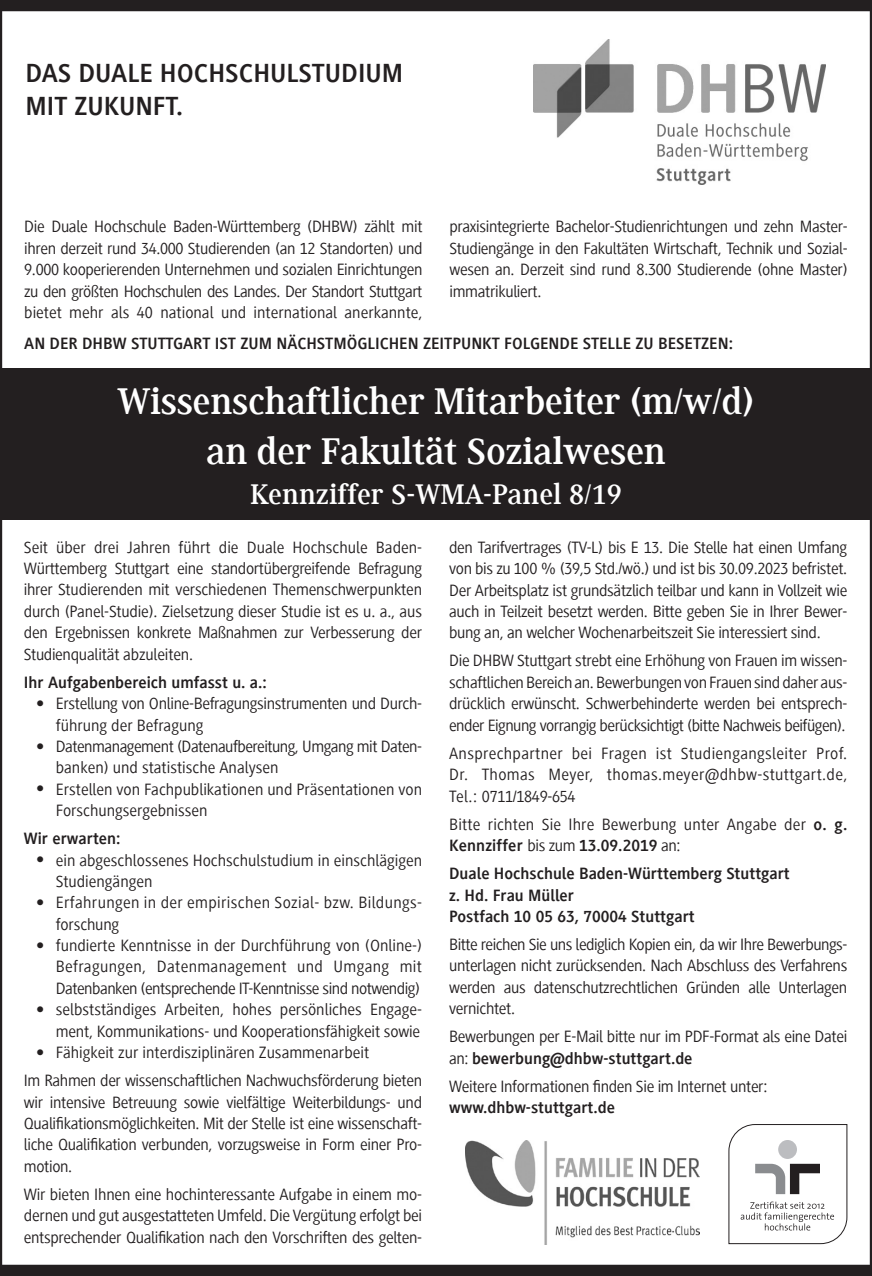
<style>
.page{position:relative;width:872px;height:1276px;background:#fff}
.page>*{position:absolute;margin:0;border:0;box-sizing:border-box;transform-origin:0 0}
.t1{font:700 38.25px/49.5px "Generis Serif Com";letter-spacing:-.01em;color:#fff;text-align:center}
.t2{font:700 29.25px "Generis Serif Com";color:#fff}
.t3{font:700 27px/33.8px "Generis Sans Com";color:#231f20}
.t4{font:16.88px/21.4px "Generis Sans Com";letter-spacing:-.02em;color:#231f20;text-align:justify}
.t5{font:700 16.88px/21.4px "Generis Sans Com";color:#231f20}
.t6{font:16.88px/21.4px "Generis Sans Com";color:#231f20}
.t7{font:16.88px/21.4px "Generis Sans Com";letter-spacing:.01em;color:#231f20}
.t8{font:16.88px/21.4px "Generis Sans Com";letter-spacing:.02em;color:#231f20}
.s1{font-weight:700}
</style>
<div class="page">
<div style="left:0;top:0;width:871px;height:11px;background:#231f20"></div>
<div style="left:0;top:1264px;width:871px;height:12px;background:#231f20"></div>
<div style="left:0;top:369px;width:871px;height:151px;background:#231f20"></div>
<img style="left:533px;top:40px;width:292px;height:145px">
<svg style="left:728px;top:1124px;width:119px;height:120px"></svg>
<img style="left:465px;top:1141px;width:234px;height:103px">
<h3 class="t3" style="left:26px;top:56px;width:379px">DAS DUALE HOCHSCHULSTUDIUM<br>MIT ZUKUNFT.</h3>
<p class="t4" style="left:24px;top:216px;width:399px">Die Duale Hochschule Baden-Württemberg (DHBW) zählt mit ihren derzeit rund 34.000 Studierenden (an 12 Standorten) und 9.000 kooperierenden Unternehmen und sozialen Einrichtungen zu den größten Hochschulen des Landes. Der Standort Stuttgart bietet mehr als 40 national und international anerkannte,</p>
<p class="t4" style="left:449px;top:216px;width:399px">praxisintegrierte Bachelor-Studienrichtungen und zehn Master-Studiengänge in den Fakultäten Wirtschaft, Technik und Sozial&shy;wesen an. Derzeit sind rund 8.300 Studierende (ohne Master) immatrikuliert.</p>
<p class="t5" style="left:24px;top:333px;width:710px">AN DER DHBW STUTTGART IST ZUM NÄCHSTMÖGLICHEN ZEITPUNKT FOLGENDE STELLE ZU BESETZEN:</p>
<h1 class="t1" style="left:117px;top:377px;width:638px">Wissenschaftlicher Mitarbeiter (m/w/d) an der Fakultät Sozialwesen</h1>
<h2 class="t2" style="left:250px;top:478px;width:373px">Kennziffer S-WMA-Panel 8/19</h2>
<p class="t4" style="left:24px;top:536px;width:399px">Seit über drei Jahren führt die Duale Hochschule Baden-Württemberg Stuttgart eine standortübergreifende Befragung ihrer Studierenden mit verschiedenen Themenschwerpunkten durch (Panel-Studie). Zielsetzung dieser Studie ist es u. a., aus den Ergebnissen konkrete Maßnahmen zur Verbesserung der Studienqualität abzuleiten.</p>
<p class="t5" style="left:24px;top:671px;width:244px">Ihr Aufgabenbereich umfasst u. a.:</p>
<p class="t4" style="left:56px;top:693px;width:368px;text-indent:-19px">● Erstellung von Online-Befragungsinstrumenten und Durch&shy;führung der Befragung</p>
<p class="t4" style="left:56px;top:735px;width:368px;text-indent:-19px">● Datenmanagement (Datenaufbereitung, Umgang mit Daten&shy;banken) und statistische Analysen</p>
<p class="t6" style="left:56px;top:778px;width:367px;text-indent:-19px">● Erstellen von Fachpublikationen und Präsentationen von<br>Forschungsergebnissen</p>
<p class="t5" style="left:24px;top:828px;width:98px">Wir erwarten:</p>
<p class="t6" style="left:56px;top:849px;width:367px;text-indent:-19px">● ein abgeschlossenes Hochschulstudium in einschlägigen<br>Studiengängen</p>
<p class="t8" style="left:56px;top:892px;width:367px;text-indent:-19px">● Erfahrungen in der empirischen Sozial- bzw. Bildungs&shy;forschung</p>
<p class="t4" style="left:56px;top:935px;width:367px;text-indent:-19px">● fundierte Kenntnisse in der Durchführung von (Online-)<br>Befragungen, Datenmanagement und Umgang mit Datenbanken (entsprechende IT-Kenntnisse sind notwendig)</p>
<p class="t4" style="left:37px;top:999px;width:387px;text-align:right">● selbstständiges Arbeiten, hohes persönliches Engage&shy;ment, Kommunikations- und Kooperationsfähigkeit sowie</p>
<p class="t4" style="left:24px;top:1038px;width:399px;line-height:28.1px;text-indent:13px">● Fähigkeit zur interdisziplinären Zusammenarbeit<br>Im Rahmen der wissenschaftlichen Nachwuchsförderung bieten</p>
<p class="t4" style="left:24px;top:1091px;width:399px">wir intensive Betreuung sowie vielfältige Weiterbildungs- und Qualifikationsmöglichkeiten. Mit der Stelle ist eine wissenschaft&shy;liche Qualifikation verbunden, vorzugsweise in Form einer Pro&shy;motion.</p>
<p class="t4" style="left:24px;top:1183px;width:399px">Wir bieten Ihnen eine hochinteressante Aufgabe in einem mo&shy;dernen und gut ausgestatteten Umfeld. Die Vergütung erfolgt bei entsprechender Qualifikation nach den Vorschriften des gelten-</p>
<p class="t4" style="left:449px;top:536px;width:399px">den Tarifvertrages (TV-L) bis E 13. Die Stelle hat einen Umfang von bis zu 100 % (39,5 Std./wö.) und ist bis 30.09.2023 befristet.<br>Der Arbeitsplatz ist grundsätzlich teilbar und kann in Vollzeit wie auch in Teilzeit besetzt werden. Bitte geben Sie in Ihrer Bewer&shy;bung an, an welcher Wochenarbeitszeit Sie interessiert sind.</p>
<p class="t4" style="left:449px;top:650px;width:399px">Die DHBW Stuttgart strebt eine Erhöhung von Frauen im wissen&shy;schaftlichen Bereich an. Bewerbungen von Frauen sind daher aus&shy;drücklich erwünscht. Schwerbehinderte werden bei entsprech&shy;ender Eignung vorrangig berücksichtigt (bitte Nachweis beifügen).</p>
<p class="t4" style="left:449px;top:742px;width:399px">Ansprechpartner bei Fragen ist Studiengangsleiter Prof.<br>Dr. Thomas Meyer, thomas.meyer@dhbw-stuttgart.de, Tel.: 0711/1849-654</p>
<p class="t7" style="left:449px;top:813px;width:399px">Bitte richten Sie Ihre Bewerbung unter Angabe der <span class="s1">o. g.<br>Kennziffer</span> bis zum <span class="s1">13.09.2019</span> an:</p>
<p class="t5" style="left:449px;top:863px;width:342px">Duale Hochschule Baden-Württemberg Stuttgart z. Hd. Frau Müller<br>Postfach 10 05 63, 70004 Stuttgart</p>
<p class="t4" style="left:449px;top:934px;width:399px">Bitte reichen Sie uns lediglich Kopien ein, da wir Ihre Bewerbungs&shy;unterlagen nicht zurücksenden. Nach Abschluss des Verfahrens werden aus datenschutzrechtlichen Gründen alle Unterlagen vernichtet.</p>
<p class="t4" style="left:449px;top:1026px;width:399px">Bewerbungen per E-Mail bitte nur im PDF-Format als eine Datei an: <span class="s1">bewerbung@dhbw-stuttgart.de</span></p>
<p class="t4" style="left:449px;top:1075px;width:320px">Weitere Informationen finden Sie im Internet unter:</p>
<p class="t5" style="left:449px;top:1097px;width:167px">www.dhbw-stuttgart.de</p>
</div>
